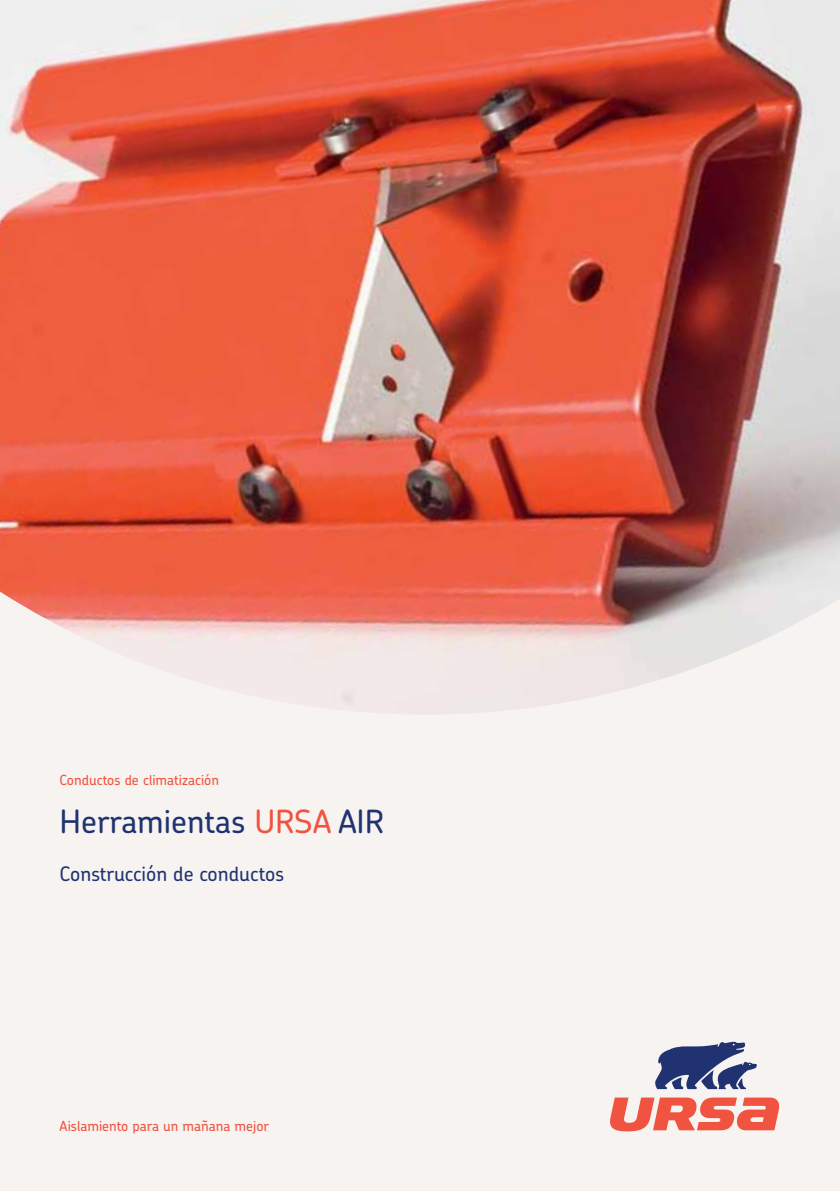
<style>
.page{position:relative;width:840px;height:1191px;background:#fff}
.page>*{position:absolute;margin:0;border:0;box-sizing:border-box;transform-origin:0 0}
.t1{font:500 32px "Chevin Pro";color:#203370}
.t2{font:500 20px "Chevin Pro";color:#203370}
.t3{font:500 14px "Chevin Pro";color:#f0533f}
.s1{color:#f0533f}
</style>
<div class="page">
<div style="left:0;top:0;width:839px;height:1191px;background:#f7f3f1"></div>
<svg style="left:655px;top:1041px;width:101px;height:48px"></svg>
<svg style="left:610px;top:1097px;width:170px;height:34px"></svg>
<img style="left:0;top:0;width:839px;height:714px">
<p class="t3" style="left:60px;top:770px;width:161px">Conductos de climatización</p>
<h1 class="t1" style="left:60px;top:800px;width:326px">Herramientas <span class="s1">URSA</span> AIR</h1>
<h2 class="t2" style="left:60px;top:861px;width:226px">Construcción de conductos</h2>
<p class="t3" style="left:60px;top:1116px;width:211px">Aislamiento para un mañana mejor</p>
</div>
